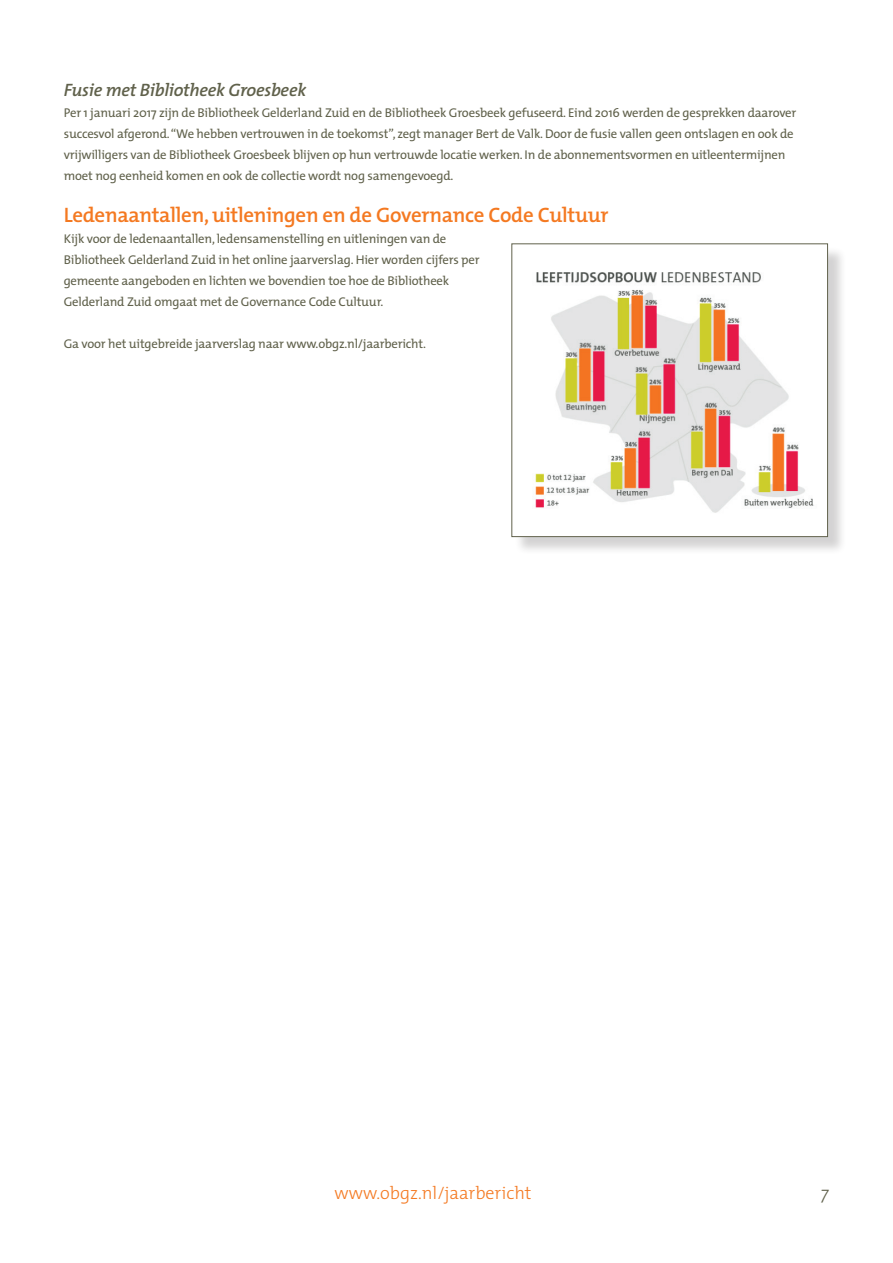
<style>
.page{position:relative;width:893px;height:1263px;background:#fff}
.page>*{position:absolute;margin:0;border:0;box-sizing:border-box;transform-origin:0 0}
.t1{font:600 21px "The Mix";letter-spacing:-.015em;color:#f47921}
.t2{font:italic 600 18px "The Mix";letter-spacing:-.015em;color:#60614b}
.t3{font:300 18px "The Mix";color:#f47921}
.t4{font:italic 300 18px "The Mix";color:#60614b}
.t5{font:12.75px/21px "The Mix";letter-spacing:-.015em;color:#60614b}
</style>
<div class="page">
<div style="left:514px;top:246px;width:332px;height:310px;background:#231f20;opacity:.2"></div>
<img style="left:514px;top:246px;width:312px;height:289px">
<div style="left:511px;top:243px;width:317px;height:294px;border:1px solid #60614b"></div>
<h2 class="t2" style="left:64px;top:78px;width:244px">Fusie met Bibliotheek Groesbeek</h2>
<p class="t5" style="left:64px;top:102px;width:734px">Per 1 januari 2017 zijn de Bibliotheek Gelderland Zuid en de Bibliotheek Groesbeek gefuseerd. Eind 2016 werden de gesprekken daarover succesvol afgerond. “We hebben vertrouwen in de toekomst”, zegt manager Bert de Valk. Door de fusie vallen geen ontslagen en ook de vrijwilligers van de Bibliotheek Groesbeek blijven op hun vertrouwde locatie werken. In de abonnementsvormen en uitleentermijnen moet nog eenheid komen en ook de collectie wordt nog samengevoegd.</p>
<h1 class="t1" style="left:64px;top:201px;width:546px">Ledenaantallen, uitleningen en de Governance Code Cultuur</h1>
<p class="t5" style="left:64px;top:228px;width:417px">Kijk voor de ledenaantallen, ledensamenstelling en uitleningen van de Bibliotheek Gelderland Zuid in het online jaarverslag. Hier worden cijfers per gemeente aangeboden en lichten we bovendien toe hoe de Bibliotheek Gelderland Zuid omgaat met de Governance Code Cultuur.</p>
<p class="t5" style="left:64px;top:333px;width:364px">Ga voor het uitgebreide jaarverslag naar www.obgz.nl/jaarbericht.</p>
<h2 class="t3" style="left:334px;top:1181px;width:198px">www.obgz.nl/jaarbericht</h2>
<h2 class="t4" style="left:820px;top:1181px;width:10px">7</h2>
</div>
